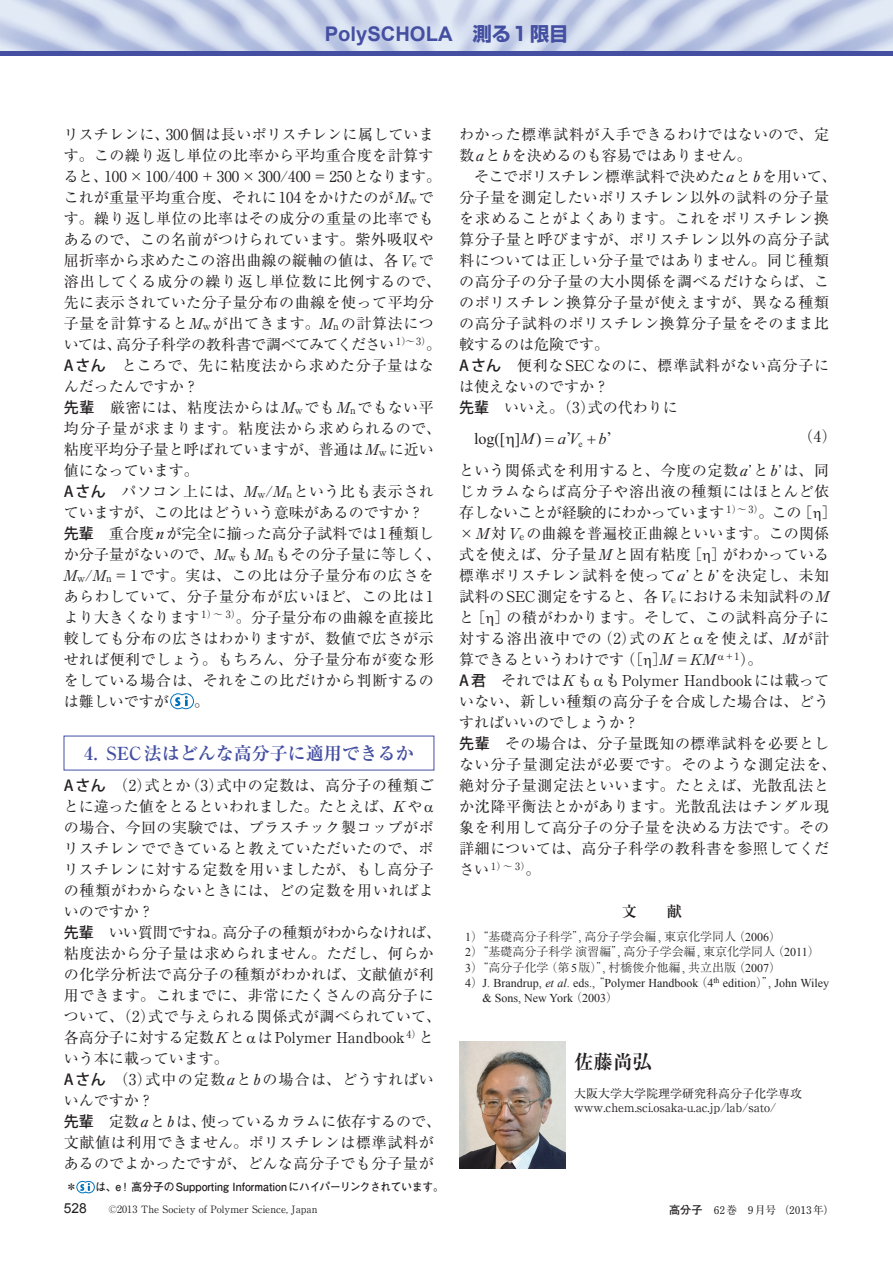
<style>
.page{position:relative;width:893px;height:1263px;background:#fff}
.page>*{position:absolute;margin:0;border:0;box-sizing:border-box;transform-origin:0 0}
.t1{font:700 20.25px "Arial";color:#444fa1}
.著者名{font:700 19.5px "Ryumin Pro";color:#231f20}
.t2{font:700 18px "Ryumin Pro";color:#444fa1}
.t3{font:16.2px "Times New Roman";color:#231f20}
.t4{font:italic 16.2px "Times New Roman";color:#231f20}
.PolySCHOLA本文{font:15px/21px "Ryumin Pro";letter-spacing:.015em;color:#231f20}
.本文{font:15px/21px "Ryumin Pro";letter-spacing:.02em;color:#231f20}
.PolySCHOLA本文-2{font:15px/21px "Ryumin Pro";letter-spacing:.035em;color:#231f20}
.PolySCHOLA本文-3{font:15px/21px "Ryumin Pro";letter-spacing:.08em;color:#231f20}
.文献見出し{font:700 15px "Ryumin Pro";color:#231f20}
.式{font:15px "Ryumin Pro";color:#231f20}
.t5{font:13.8px "Arial";color:#231f20}
.文献1ケタ{font:300 12px "Ryumin Pro";color:#231f20}
.文献1ケタ-2{font:12px/15.3px "Times New Roman";color:#231f20}
.プロフィール{font:12px "Ryumin Pro";color:#231f20}
.t6{font:700 11.25px "Futo Go B101 Pro";color:#231f20;scale:.95 1}
.t7{font:700 11.25px "Futo Go B101 Pro";color:#231f20}
.t8{font:700 10.65px "Futo Min A101 Pro";color:#231f20}
.t9{font:10.05px "Ryumin Pro";color:#231f20}
.PolySCHOLA本文-4{font:9.9px "Ryumin Pro";color:#231f20}
.t10{font:9.3px "Times New Roman";color:#231f20}
.s1{font-family:"Shin Go Pro";font-size:19.2px}
.s2{font-family:"Koz Go Pro";font-weight:500}
.s3{font-size:15px}
.s4{font-family:"Times New Roman";font-weight:400}
.s5{font-family:"Ryumin Pro";font-weight:300}
.s6{font-style:italic}
.s7{font-style:normal}
.s8{font-family:"Futo Go B101 Pro";font-size:11.1px}
</style>
<div class="page">
<img style="left:0;top:0;width:893px;height:51px">
<hr style="left:0;top:51px;width:893px;height:4px;background:#444fa1">
<svg style="left:170px;top:693px;width:24px;height:16px"></svg>
<svg style="left:76px;top:1181px;width:19px;height:12px"></svg>
<img style="left:459px;top:1041px;width:107px;height:128px">
<h1 class="t1" style="left:325px;top:20px;width:245px">PolySCHOLA <span class="s1">測る1限目</span></h1>
<p class="本文" style="left:64px;top:123px;width:379px">リスチレンに、300個は長いポリスチレンに属しています。この繰り返し単位の比率から平均重合度を計算すると、100×100/400＋300×300/400＝250となります。これが重量平均重合度、それに104をかけたのがM<sub>w</sub> です。繰り返し単位の比率はその成分の重量の比率でもあるので、この名前がつけられています。紫外吸収や屈折率から求めたこの溶出曲線の縦軸の値は、各V<sub>e</sub> で溶出してくる成分の繰り返し単位数に比例するので、先に表示されていた分子量分布の曲線を使って平均分子量を計算するとM<sub>w</sub>が出てきます。M<sub>n</sub>の計算法については、高分子科学の教科書で調べてみてください <sup>1）～3）</sup>。</p>
<p class="PolySCHOLA本文" style="left:64px;top:354px;width:371px"><span class="s2">Aさん</span>　ところで、先に粘度法から求めた分子量はなんだったんですか？</p>
<p class="PolySCHOLA本文" style="left:64px;top:396px;width:379px"><span class="s2">先輩</span>　厳密には、粘度法からはM<sub>w</sub>でもM<sub>n</sub>でもない平均分子量が求まります。粘度法から求められるので、粘度平均分子量と呼ばれていますが、普通はM<sub>w</sub> に近い値になっています。</p>
<p class="PolySCHOLA本文" style="left:64px;top:480px;width:371px"><span class="s2">Aさん</span>　パソコン上には、M<sub>w</sub>/M<sub>n</sub> という比も表示されていますが、この比はどういう意味があるのですか？</p>
<p class="PolySCHOLA本文" style="left:64px;top:522px;width:379px"><span class="s2">先輩</span>　重合度nが完全に揃った高分子試料では1種類しか分子量がないので、M<sub>w</sub> もM<sub>n</sub> もその分子量に等しく、<br>M<sub>w</sub>/M<sub>n</sub>＝1です。実は、この比は分子量分布の広さをあらわしていて、分子量分布が広いほど、この比は1より大きくなります <sup>1）～</sup> <sup>3）</sup>。分子量分布の曲線を直接比較しても分布の広さはわかりますが、数値で広さが示せれば便利でしょう。もちろん、分子量分布が変な形をしている場合は、それをこの比だけから判断するのは難しいですが</p>
<p class="PolySCHOLA本文" style="left:194px;top:690px;width:16px">。</p>
<p class="t2" style="left:84px;top:739px;width:331px">4．SEC法はどんな高分子に適用できるか</p>
<p class="PolySCHOLA本文" style="left:64px;top:774px;width:371px"><span class="s2">Aさん</span>　（2）式とか（3）式中の定数は、高分子の種類ごとに違った値をとるといわれました。たとえば、Kやの場合、今回の実験では、プラスチック製コップがポリスチレンでできていると教えていただいたので、ポリスチレンに対する定数を用いましたが、もし高分子の種類がわからないときには、どの定数を用いればよいのですか？</p>
<p class="PolySCHOLA本文" style="left:64px;top:921px;width:379px"><span class="s2">先輩</span>　いい質問ですね。高分子の種類がわからなければ、粘度法から分子量は求められません。ただし、何らかの化学分析法で高分子の種類がわかれば、文献値が利用できます。これまでに、非常にたくさんの高分子について、（2）式で与えられる関係式が調べられていて、各高分子に対する定数Kと はPolymer Handbook<sup>4）</sup>という本に載っています。</p>
<p class="PolySCHOLA本文-3" style="left:64px;top:1068px;width:371px"><span class="s2">Aさん</span>　（3）式中の定数aとbの場合は、どうすればいいんですか？</p>
<p class="PolySCHOLA本文" style="left:64px;top:1110px;width:379px"><span class="s2">先輩</span>　定数aとbは、使っているカラムに依存するので、文献値は利用できません。ポリスチレンは標準試料があるのでよかったですが、どんな高分子でも分子量が</p>
<p class="t7" style="left:66px;top:1178px;width:13px">＊</p>
<p class="t6" style="left:96px;top:1178px;width:368px">は、e！高分子のSupporting Informationにハイパーリンクされています。</p>
<p class="PolySCHOLA本文" style="left:459px;top:123px;width:371px">わかった標準試料が入手できるわけではないので、定数aとbを決めるのも容易ではありません。</p>
<p class="本文" style="left:459px;top:165px;width:379px;text-indent:15px">そこでポリスチレン標準試料で決めたaとbを用いて、分子量を測定したいポリスチレン以外の試料の分子量を求めることがよくあります。これをポリスチレン換算分子量と呼びますが、ポリスチレン以外の高分子試料については正しい分子量ではありません。同じ種類の高分子の分子量の大小関係を調べるだけならば、このポリスチレン換算分子量が使えますが、異なる種類の高分子試料のポリスチレン換算分子量をそのまま比較するのは危険です。</p>
<p class="PolySCHOLA本文" style="left:459px;top:354px;width:371px"><span class="s2">Aさん</span>　便利なSECなのに、標準試料がない高分子には使えないのですか？</p>
<p class="PolySCHOLA本文" style="left:459px;top:396px;width:220px"><span class="s2">先輩</span>　いいえ。（3）式の代わりに</p>
<p class="t3" style="left:474px;top:427px;width:69px">log([ ] )</p>
<p class="t3" style="left:566px;top:426px;width:7px">’</p>
<p class="式" style="left:798px;top:425px;width:40px">（4）</p>
<p class="PolySCHOLA本文" style="left:459px;top:459px;width:379px">という関係式を利用すると、今度の定数a’とb’は、同じカラムならば高分子や溶出液の種類にはほとんど依存しないことが経験的にわかっています <sup>1）～</sup> <sup>3）</sup>。この［ ］×M対V<sub>e</sub> の曲線を普遍校正曲線といいます。この関係式を使えば、分子量Mと固有粘度［ ］がわかっている標準ポリスチレン試料を使ってa’とb’を決定し、未知試料のSEC測定をすると、各V<sub>e</sub> における未知試料のMと［ ］の積がわかります。そして、この試料高分子に対する溶出液中での（2）式のKと を使えば、Mが計算できるというわけです（［ ］M＝KM <sup>＋1</sup>）。</p>
<p class="PolySCHOLA本文" style="left:459px;top:669px;width:371px;text-align:justify"><span class="s2">A君</span>　それではKも もPolymer Handbookには載っていない、新しい種類の高分子を合成した場合は、どうすればいいのでしょうか？</p>
<p class="PolySCHOLA本文-2" style="left:459px;top:732px;width:379px"><span class="s2">先輩</span>　その場合は、分子量既知の標準試料を必要としない分子量測定法が必要です。そのような測定法を、絶対分子量測定法といいます。たとえば、光散乱法とか沈降平衡法とかがあります。光散乱法はチンダル現象を利用して高分子の分子量を決める方法です。その詳細については、高分子科学の教科書を参照してくだ</p>
<p class="PolySCHOLA本文-4" style="left:459px;top:858px;width:83px"><span class="s3">さい</span> 1）～ 3）<span class="s3">。</span></p>
<p class="文献見出し" style="left:622px;top:899px;width:61px">文　　献</p>
<p class="文献1ケタ" style="left:465px;top:927px;width:318px"><span class="s4">1</span>）“基礎高分子科学”<span class="s4">,</span> 高分子学会編<span class="s4">,</span> 東京化学同人（<span class="s4">2006</span>）</p>
<p class="文献1ケタ" style="left:465px;top:942px;width:356px"><span class="s4">2</span>）“基礎高分子科学演習編”<span class="s4">,</span> 高分子学会編<span class="s4">,</span> 東京化学同人（<span class="s4">2011</span>）</p>
<p class="文献1ケタ" style="left:465px;top:958px;width:318px"><span class="s4">3</span>）“高分子化学（第<span class="s4">5</span>版）”<span class="s4">,</span> 村橋俊介他編<span class="s4">,</span> 共立出版（<span class="s4">2007</span>）</p>
<p class="文献1ケタ-2" style="left:483px;top:975px;width:348px;text-indent:-18px">4<span class="s5">）</span>J. Brandrup, <span class="s6">et al</span>. eds., <span class="s5">“</span>Polymer Handbook<span class="s5">（</span>4<sup>th</sup> edition<span class="s5">）”</span>, John Wiley &amp; Sons, New York<span class="s5">（</span>2003<span class="s5">）</span></p>
<p class="t4" style="left:520px;top:427px;width:15px">M</p>
<p class="t4" style="left:558px;top:427px;width:56px">aV b<span class="s7">’</span></p>
<p class="t10" style="left:578px;top:438px;width:6px">e</p>
<p class="著者名" style="left:574px;top:1046px;width:79px">佐藤尚弘</p>
<p class="プロフィール" style="left:574px;top:1084px;width:229px">大阪大学大学院理学研究科高分子化学専攻</p>
<p class="プロフィール" style="left:574px;top:1098px;width:204px">www.chem.sci.osaka-u.ac.jp/lab/sato/</p>
<p class="t5" style="left:64px;top:1199px;width:25px">528</p>
<p class="t9" style="left:108px;top:1201px;width:211px">©2013 The Society of Polymer Science, Japan</p>
<p class="t8" style="left:669px;top:1202px;width:167px"><span class="s8">高分子　</span>62巻　9月号　（2013年）</p>
</div>
